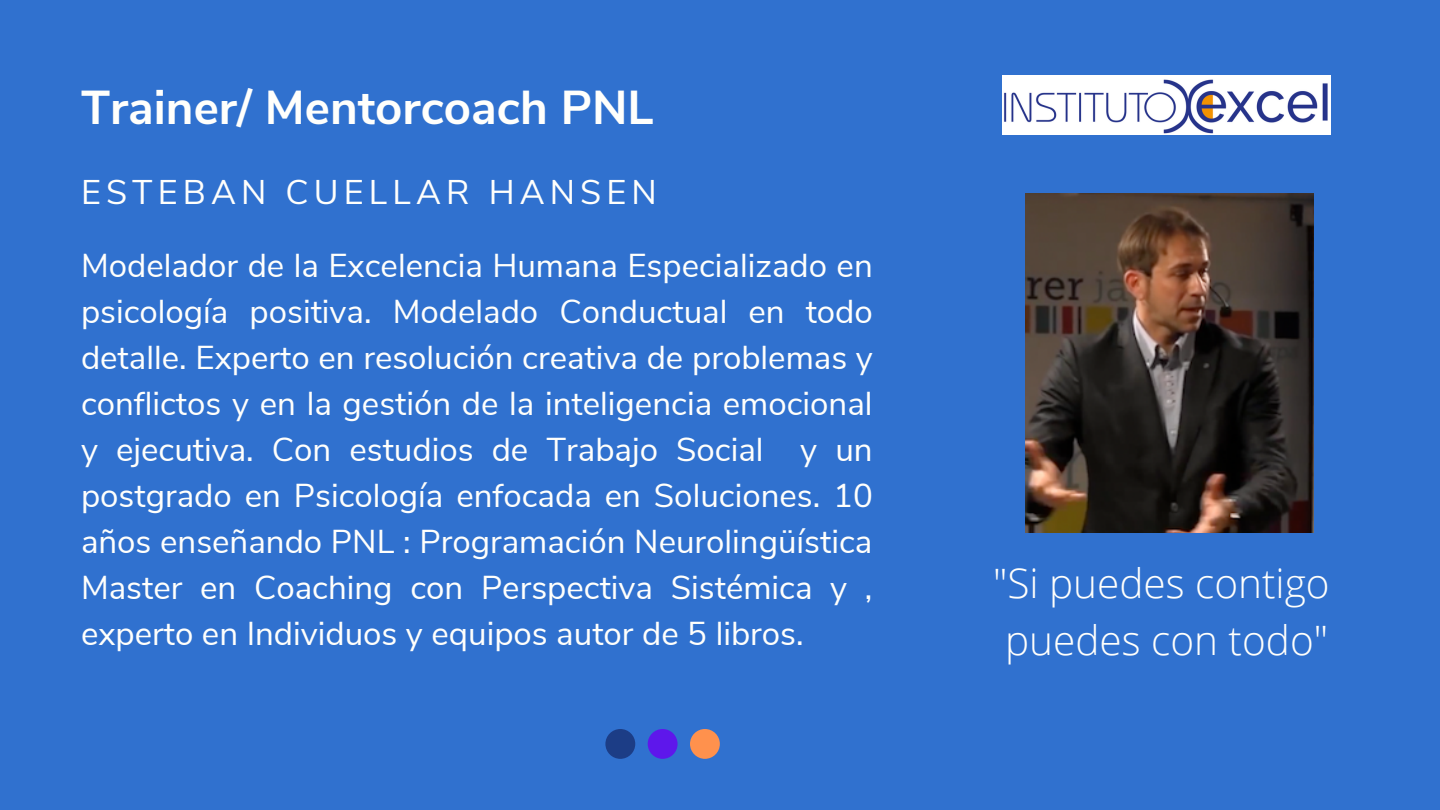
<style>
.page{position:relative;width:1440px;height:810px;background:#3071cf}
.page>*{position:absolute;margin:0;border:0;box-sizing:border-box;transform-origin:0 0}
.t1{font:700 47.5px "Nunito Sans";color:#fffffc}
.t2{font:300 40.5px/56.3px "Open Sans";color:#fffffc}
.t3{font:34.2px "Nunito Sans";letter-spacing:.15em;color:#fffffc}
.t4{font:33.1px/46px "Nunito Sans";color:#fffffc;text-align:justify}
</style>
<div class="page">
<div style="left:605px;top:729px;width:30px;height:30px;background:#1c3d86;border-radius:50%"></div>
<div style="left:648px;top:729px;width:30px;height:30px;background:#5e17eb;border-radius:50%"></div>
<div style="left:690px;top:729px;width:30px;height:30px;background:#ff914d;border-radius:50%"></div>
<img style="left:1026px;top:193px;width:287px;height:340px">
<img style="left:1003px;top:75px;width:328px;height:60px">
<h1 class="t1" style="left:81px;top:76px;width:574px">Trainer/ Mentorcoach PNL</h1>
<p class="t3" style="left:81px;top:169px;width:577px">ESTEBAN CUELLAR HANSEN</p>
<p class="t4" style="left:81px;top:243px;width:793px">Modelador de la Excelencia Humana Especializado en psicología positiva. Modelado Conductual en todo detalle. Experto en resolución creativa de problemas y conflictos y en la gestión de la inteligencia emocional y ejecutiva. Con estudios de Trabajo Social y un postgrado en Psicología enfocada en Soluciones. 10 años enseñando PNL : Programación Neurolingüística Master en Coaching con Perspectiva Sistémica y , experto en Individuos y equipos autor de 5 libros.</p>
<p class="t2" style="left:993px;top:554px;width:338px">"Si puedes contigo puedes con todo"</p>
</div>
